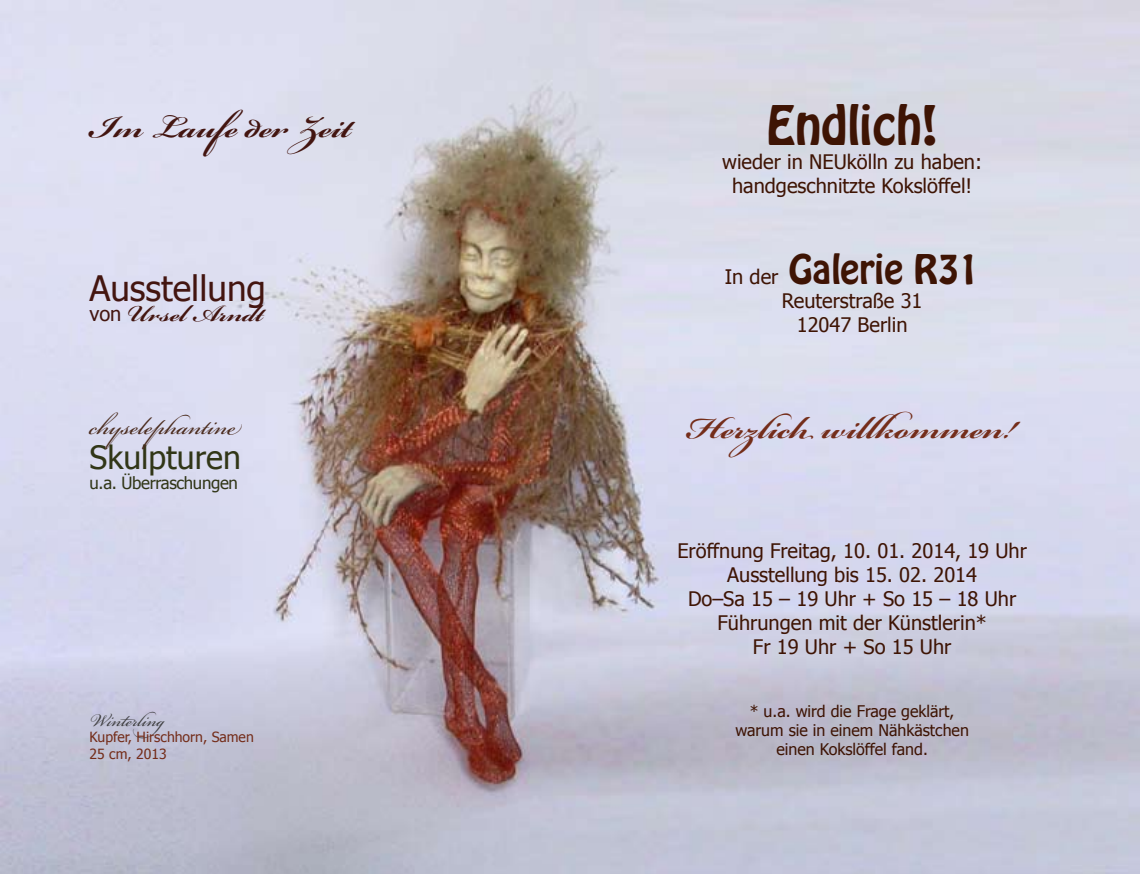
<style>
.page{position:relative;width:1140px;height:874px;background:#fff}
.page>*{position:absolute;margin:0;border:0;box-sizing:border-box;transform-origin:0 0}
.t1{font:700 48px "Bickham Script Pro";color:#742d1a}
.t2{font:700 48px "Bickham Script Pro";color:#431510}
.t3{font:48px "Hobo Std";color:#3e1404}
.t4{font:38px "Bickham Script Pro";color:#4b2c1e}
.t5{font:36px "Hobo Std";color:#3e1404}
.t6{font:700 36px "Bickham Script Pro";color:#431510}
.t7{font:35px "Tahoma";color:#431510}
.t8{font:32px "Tahoma";color:#313617}
.t9{font:28px "Bickham Script Pro";color:#3f3f41}
.t10{font:20px/24px "Tahoma";color:#3e1404;text-align:center}
.t11{font:16.8px "Tahoma";letter-spacing:-.02em;color:#313617}
.t12{font:16px/19.2px "Tahoma";color:#3e1404;text-align:center}
.t13{font:14px/16.8px "Tahoma";color:#742d1a}
.s1{font-family:"Tahoma";font-weight:400;font-size:20px}
.s2{font-family:"Tahoma";font-size:20px}
</style>
<div class="page">
<img style="left:0;top:0;width:1140px;height:873px">
<h1 class="t2" style="left:90px;top:92px;width:263px">Im Laufe der Zeit</h1>
<h3 class="t7" style="left:90px;top:265px;width:178px">Ausstellung</h3>
<h3 class="t6" style="left:90px;top:287px;width:175px"><span class="s1">von</span> Ursel Arndt</h3>
<h2 class="t4" style="left:90px;top:399px;width:152px">chyselephantine</h2>
<h3 class="t8" style="left:90px;top:436px;width:153px">Skulpturen</h3>
<p class="t11" style="left:90px;top:472px;width:150px">u.a. Überraschungen</p>
<h3 class="t9" style="left:90px;top:699px;width:100px">Winterling</h3>
<p class="t13" style="left:90px;top:727px;width:166px">Kupfer, Hirschhorn, Samen<br>25 cm, 2013</p>
<h1 class="t3" style="left:766px;top:92px;width:173px">Endlich!</h1>
<p class="t10" style="left:722px;top:149px;width:261px">wieder in NEUkölln zu haben: handgeschnitzte Kokslöffel!</p>
<h3 class="t5" style="left:725px;top:244px;width:256px"><span class="s2">In der</span> Galerie R31</h3>
<p class="t10" style="left:781px;top:288px;width:142px">Reuterstraße 31<br>12047 Berlin</p>
<h1 class="t1" style="left:687px;top:393px;width:331px">Herzlich willkommen!</h1>
<p class="t10" style="left:677px;top:537px;width:351px">Eröffnung Freitag, 10. 01. 2014, 19 Uhr<br>Ausstellung bis 15. 02. 2014<br>Do–Sa 15 – 19 Uhr + So 15 – 18 Uhr<br>Führungen mit der Künstlerin*<br>Fr 19 Uhr + So 15 Uhr</p>
<p class="t12" style="left:735px;top:700px;width:235px">* u.a. wird die Frage geklärt, warum sie in einem Nähkästchen einen Kokslöffel fand.</p>
</div>
